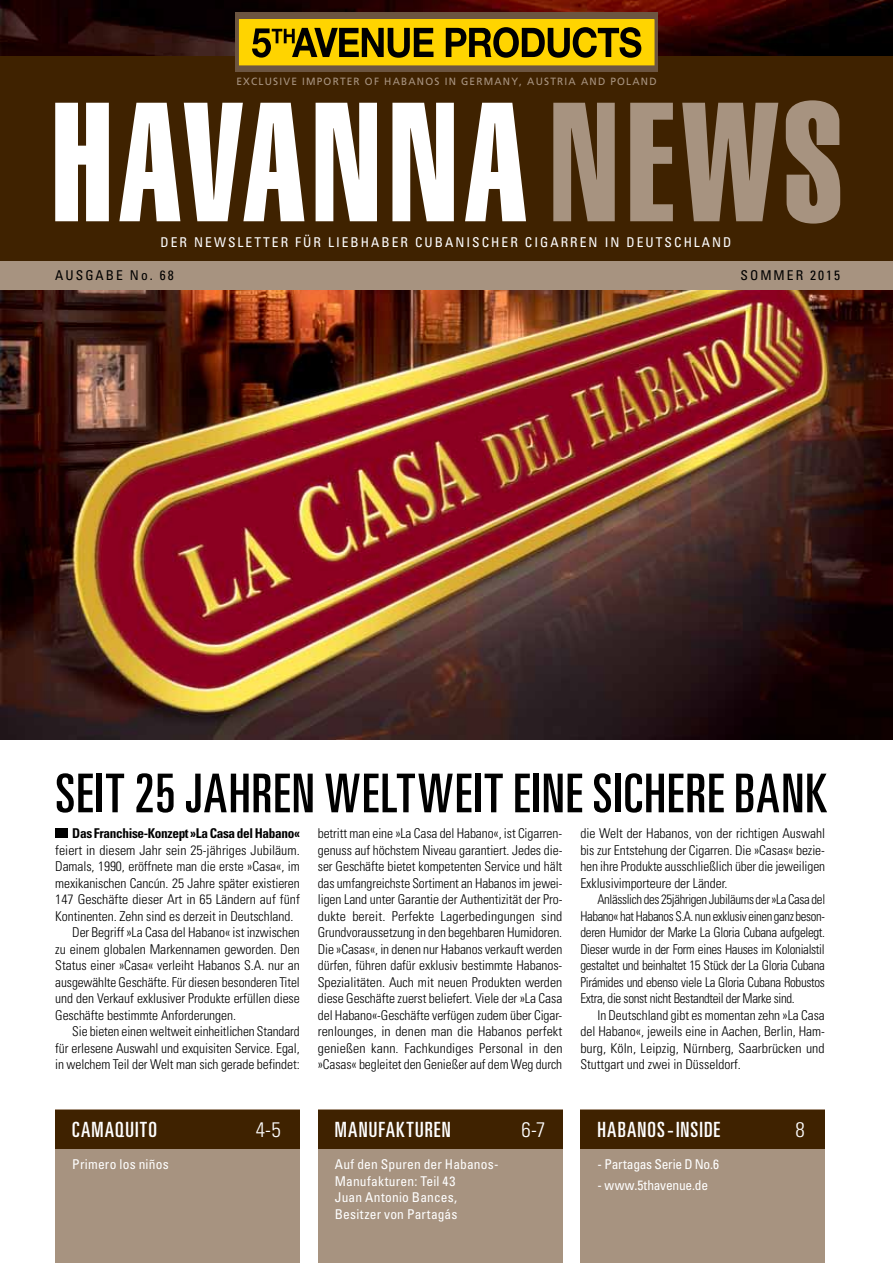
<style>
.page{position:relative;width:893px;height:1263px;background:#fff}
.page>*{position:absolute;margin:0;border:0;box-sizing:border-box;transform-origin:0 0}
.t1{font:166.5px "Helvetica Extra Compressed";letter-spacing:.05em;color:#fff}
.t2{font:ultra-condensed 53.55px "Univers";letter-spacing:.03em;color:#000}
.t3{font:ultra-condensed 21px "Univers";letter-spacing:.055em;color:#fff}
.t4{font:300 condensed 21px "Univers";color:#fff}
.t5{font:300 condensed 13.5px/16.5px "Univers";letter-spacing:-.005em;color:#000;text-align:justify}
.t6{font:300 condensed 13.5px/16.5px "Univers";letter-spacing:-.005em;color:#000;text-align:justify;scale:.95 1}
.t7{font:condensed 13.5px/16.5px "Univers";letter-spacing:.02em;color:#fff}
.t8{font:condensed 13.5px "Univers";letter-spacing:.15em;color:#fff}
.t9{font:700 condensed 13.5px "Univers";letter-spacing:-.025em;color:#000}
.t10{font:condensed 13.5px "Univers";letter-spacing:-.02em;color:#fff}
.t11{font:condensed 13.5px "Univers";letter-spacing:.15em;color:#000}
.t12{font:10.5px "Frutiger";letter-spacing:.12em;color:#a79380;scale:.96 1}
.t13{font:9px "Frutiger";letter-spacing:.12em;color:#a79380;scale:.96 1}
.s1{color:#a79380}
</style>
<div class="page">
<img style="left:0;top:0;width:893px;height:740px">
<div style="left:55px;top:1110px;width:245px;height:153px;background:#a79380"></div>
<div style="left:318px;top:1110px;width:244px;height:153px;background:#a79380"></div>
<div style="left:55px;top:1110px;width:245px;height:38px;background:#3f2200"></div>
<div style="left:318px;top:1110px;width:244px;height:38px;background:#3f2200"></div>
<div style="left:580px;top:1110px;width:245px;height:153px;background:#a79380"></div>
<div style="left:580px;top:1110px;width:245px;height:38px;background:#3f2200"></div>
<div style="left:0;top:57px;width:893px;height:218px;background:#3f2200"></div>
<svg style="left:235px;top:13px;width:422px;height:59px;background:#7a613a"></svg>
<div style="left:239px;top:20px;width:415px;height:45px;background:#ffd400"></div>
<svg style="left:252px;top:28px;width:181px;height:30px"></svg>
<svg style="left:446px;top:27px;width:195px;height:31px"></svg>
<div style="left:0;top:261px;width:893px;height:29px;background:#a79380"></div>
<div style="left:55px;top:828px;width:13px;height:10px;background:#000"></div>
<p class="t13" style="left:236px;top:76px;width:443px">OFFIZIELLER ALLEINIMPORTEUR VON HABANOS IN DEUTSCHLAND UND IN ÖSTERREICH</p>
<h1 class="t1" style="left:52px;top:62px;width:792px">HAVANNA<span class="s1">NEWS</span></h1>
<p class="t12" style="left:236px;top:75px;width:439px">EXCLUSIVE IMPORTER OF HABANOS IN GERMANY, AUSTRIA AND POLAND</p>
<p class="t8" style="left:161px;top:233px;width:572px">DER NEWSLETTER FÜR LIEBHABER CUBANISCHER CIGARREN IN DEUTSCHLAND</p>
<p class="t11" style="left:55px;top:267px;width:120px">AUSGABE No. 68</p>
<p class="t11" style="left:740px;top:267px;width:101px">SOMMER 2015</p>
<h2 class="t2" style="left:55px;top:763px;width:195px">SEIT 25 JAHREN</h2>
<h2 class="t2" style="left:325px;top:763px;width:320px">WELTWEIT EINE SICHERE</h2>
<h2 class="t2" style="left:734px;top:763px;width:71px">BANK</h2>
<p class="t9" style="left:72px;top:825px;width:229px">Das Franchise-Konzept »La Casa del Habano«</p>
<p class="t5" style="left:55px;top:841px;width:246px">feiert in diesem Jahr sein 25-jähriges Jubiläum.</p>
<p class="t5" style="left:55px;top:858px;width:246px">Damals, 1990, eröffnete man die erste »Casa«, im</p>
<p class="t5" style="left:55px;top:874px;width:246px">mexikanischen Cancún. 25 Jahre später existieren</p>
<p class="t5" style="left:55px;top:891px;width:246px">147 Geschäfte dieser Art in 65 Ländern auf fünf</p>
<p class="t5" style="left:55px;top:907px;width:240px">Kontinenten. Zehn sind es derzeit in Deutschland.</p>
<p class="t5" style="left:72px;top:924px;width:229px">Der Begriff »La Casa del Habano« ist inzwischen</p>
<p class="t5" style="left:55px;top:940px;width:246px">zu einem globalen Markennamen geworden. Den</p>
<p class="t5" style="left:55px;top:957px;width:246px">Status einer »Casa« verleiht Habanos S.A. nur an</p>
<p class="t5" style="left:55px;top:973px;width:246px">ausgewählte Geschäfte. Für diesen besonderen Titel</p>
<p class="t5" style="left:55px;top:990px;width:246px">und den Verkauf exklusiver Produkte erfüllen diese</p>
<p class="t5" style="left:55px;top:1006px;width:182px">Geschäfte bestimmte Anforderungen.</p>
<p class="t5" style="left:72px;top:1023px;width:229px">Sie bieten einen weltweit einheitlichen Standard</p>
<p class="t5" style="left:55px;top:1039px;width:246px">für erlesene Auswahl und exquisiten Service. Egal,</p>
<p class="t5" style="left:55px;top:1056px;width:246px">in welchem Teil der Welt man sich gerade befindet:</p>
<p class="t5" style="left:318px;top:825px;width:246px">betritt man eine »La Casa del Habano«, ist Cigarren&shy;genuss auf höchstem Niveau garantiert. Jedes die&shy;ser Geschäfte bietet kompetenten Service und hält das umfangreichste Sortiment an Habanos im jewei&shy;ligen Land unter Garantie der Authentizität der Pro&shy;dukte bereit. Perfekte Lagerbedingungen sind Grundvoraussetzung in den begehbaren Humidoren.<br>Die »Casas«, in denen nur Habanos verkauft werden dürfen, führen dafür exklusiv bestimmte Habanos-Spezialitäten. Auch mit neuen Produkten werden diese Geschäfte zuerst beliefert. Viele der »La Casa del Habano«-Geschäfte verfügen zudem über Cigar&shy;renlounges, in denen man die Habanos perfekt genießen kann. Fachkundiges Personal in den »Casas« begleitet den Genießer auf dem Weg durch</p>
<p class="t5" style="left:580px;top:825px;width:246px">die Welt der Habanos, von der richtigen Auswahl bis zur Entstehung der Cigarren. Die »Casas« bezie&shy;hen ihre Produkte ausschließlich über die jeweiligen Exklusivimporteure der Länder.</p>
<p class="t6" style="left:580px;top:891px;width:259px;text-indent:17px">Anlässlich des 25jährigen Jubiläums der »La Casa del Habano« hat Habanos S.A. nun exklusiv einen ganz beson&shy;deren Humidor der Marke La Gloria Cubana aufgelegt.<br>Dieser wurde in der Form eines Hauses im Kolonialstil gestaltet und beinhaltet 15 Stück der La Gloria Cubana Pirámides und ebenso viele La Gloria Cubana Robustos Extra, die sonst nicht Bestandteil der Marke sind.</p>
<p class="t5" style="left:580px;top:1006px;width:246px;text-indent:17px">In Deutschland gibt es momentan zehn »La Casa del Habano«, jeweils eine in Aachen, Berlin, Ham&shy;burg, Köln, Leipzig, Nürnberg, Saarbrücken und Stuttgart und zwei in Düsseldorf.</p>
<h3 class="t4" style="left:256px;top:1117px;width:26px">4-5</h3>
<h3 class="t4" style="left:521px;top:1117px;width:25px">6-7</h3>
<h3 class="t4" style="left:795px;top:1117px;width:11px">8</h3>
<h3 class="t3" style="left:72px;top:1118px;width:86px">CAMAQUITO</h3>
<h3 class="t3" style="left:335px;top:1118px;width:117px">MANUFAKTUREN</h3>
<h3 class="t3" style="left:597px;top:1118px;width:124px">HABANOS-INSIDE</h3>
<p class="t7" style="left:72px;top:1156px;width:98px">Primero los niños</p>
<p class="t7" style="left:335px;top:1156px;width:165px">Auf den Spuren der Habanos-<br>Manufakturen: Teil 43<br>Juan Antonio Bances,<br>Besitzer von Partagás</p>
<p class="t10" style="left:597px;top:1156px;width:123px">- Partagas Serie D No.6</p>
<p class="t10" style="left:597px;top:1177px;width:112px">- www.5thavenue.de</p>
</div>
